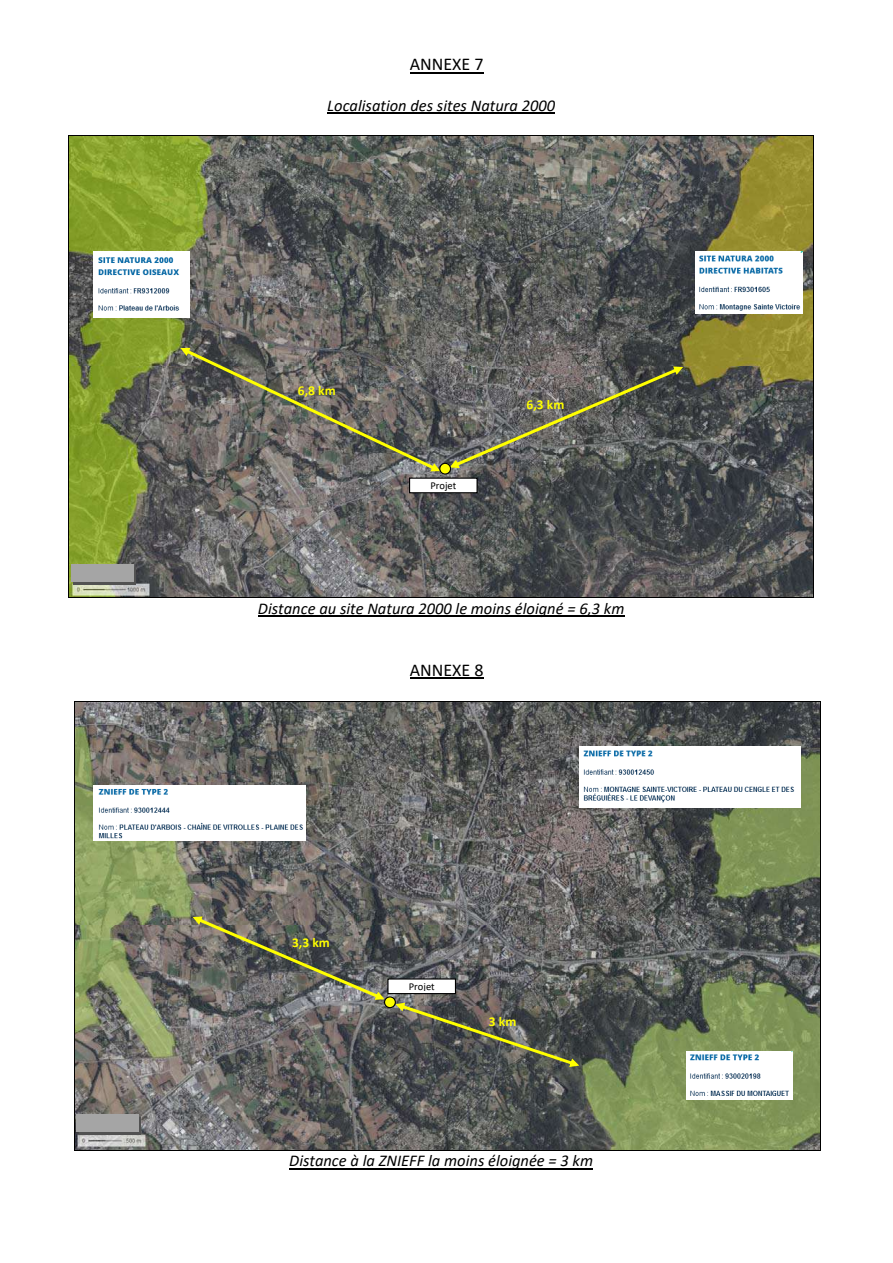
<style>
.page{position:relative;width:893px;height:1263px;background:#fff}
.page>*{position:absolute;margin:0;border:0;box-sizing:border-box;transform-origin:0 0}
.t1{font:18px "Calibri";color:#000}
.t2{font:italic 16.5px "Calibri";color:#000}
.t3{font:700 13.5px "Calibri";color:#ff0}
.t4{font:10.5px "Calibri";color:#000}
</style>
<div class="page">
<hr style="left:410px;top:72px;width:73px;height:2px;background:#000">
<hr style="left:327px;top:113px;width:228px;height:1px;background:#000">
<img style="left:69px;top:137px;width:744px;height:460px">
<hr style="left:68px;top:136px;width:746px;height:1px;background:#000">
<hr style="left:68px;top:136px;width:1px;height:461px;background:#000">
<hr style="left:813px;top:136px;width:1px;height:461px;background:#000">
<hr style="left:68px;top:597px;width:746px;height:1px;background:#000">
<hr style="left:258px;top:616px;width:366px;height:1px;background:#000">
<hr style="left:410px;top:678px;width:73px;height:1px;background:#000">
<img style="left:75px;top:702px;width:745px;height:448px">
<hr style="left:74px;top:701px;width:746px;height:1px;background:#000">
<hr style="left:74px;top:701px;width:1px;height:449px;background:#000">
<hr style="left:820px;top:701px;width:1px;height:449px;background:#000">
<hr style="left:74px;top:1150px;width:746px;height:1px;background:#000">
<hr style="left:289px;top:1168px;width:304px;height:1px;background:#000">
<svg style="left:449px;top:366px;width:234px;height:102px;background:#65665d"></svg>
<img style="left:94px;top:785px;width:211px;height:56px">
<img style="left:686px;top:1052px;width:106px;height:47px">
<img style="left:579px;top:746px;width:221px;height:61px">
<svg style="left:180px;top:348px;width:260px;height:123px;background:#6b6960"></svg>
<img style="left:94px;top:252px;width:95px;height:66px">
<img style="left:695px;top:252px;width:107px;height:62px">
<img style="left:73px;top:567px;width:62px;height:18px">
<div style="left:72px;top:564px;width:62px;height:18px;background:#a5a5a5"></div>
<img style="left:78px;top:1117px;width:62px;height:18px">
<div style="left:77px;top:1114px;width:62px;height:18px;background:#a5a5a5"></div>
<svg style="left:395px;top:1003px;width:184px;height:64px;background:#5a5b4e"></svg>
<svg style="left:193px;top:916px;width:191px;height:84px;background:#696a5e"></svg>
<div style="left:410px;top:478px;width:67px;height:15px;background:#fff"></div>
<div style="left:409px;top:478px;width:69px;height:15px;border:1px solid #000"></div>
<div style="left:388px;top:979px;width:67px;height:15px;background:#fff"></div>
<div style="left:387px;top:978px;width:69px;height:16px;border:1px solid #000"></div>
<div style="left:440px;top:463px;width:10px;height:11px;background:#ff0;border-radius:50%"></div>
<div style="left:439px;top:463px;width:12px;height:12px;border:1px solid #000;border-radius:50%"></div>
<div style="left:384px;top:997px;width:11px;height:11px;background:#ff0;border-radius:50%"></div>
<div style="left:384px;top:996px;width:12px;height:12px;border:1px solid #000;border-radius:50%"></div>
<p class="t1" style="left:410px;top:57px;width:75px">ANNEXE 7</p>
<p class="t2" style="left:327px;top:99px;width:229px">Localisation des sites Natura 2000</p>
<p class="t3" style="left:298px;top:385px;width:39px">6,8 km</p>
<p class="t4" style="left:430px;top:481px;width:27px">Projet</p>
<p class="t3" style="left:526px;top:399px;width:39px">6,3 km</p>
<p class="t2" style="left:258px;top:601px;width:368px">Distance au site Natura 2000 le moins éloigné = 6,3 km</p>
<p class="t1" style="left:410px;top:662px;width:75px">ANNEXE 8</p>
<p class="t3" style="left:292px;top:937px;width:39px">3,3 km</p>
<p class="t4" style="left:409px;top:982px;width:27px">Projet</p>
<p class="t3" style="left:489px;top:1016px;width:29px">3 km</p>
<p class="t2" style="left:289px;top:1154px;width:305px">Distance à la ZNIEFF la moins éloignée = 3 km</p>
</div>
